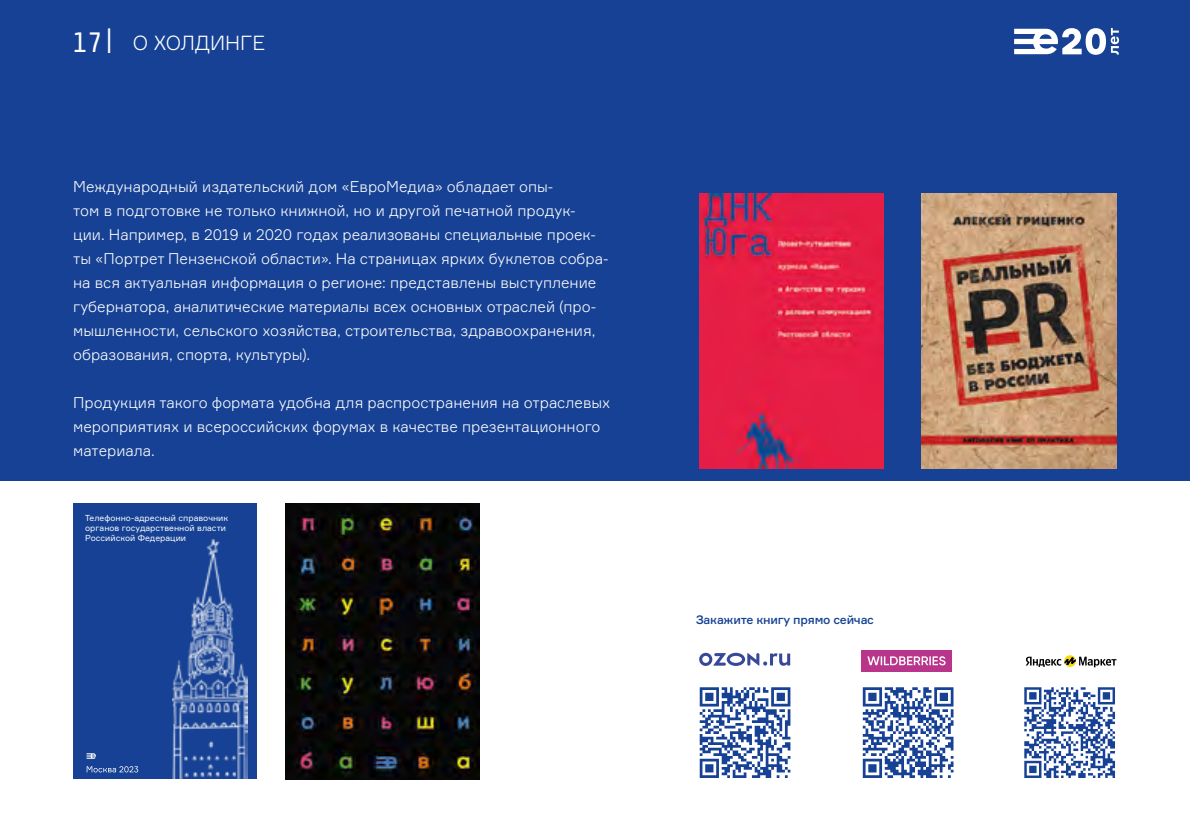
<style>
.page{position:relative;width:1190px;height:840px;background:#fff}
.page>*{position:absolute;margin:0;border:0;box-sizing:border-box;transform-origin:0 0}
.t1{font:28px "Decima Mono X";color:#fff}
.t2{font:300 20px "Formular";letter-spacing:-.005em;color:#fff}
.t3{font:300 15.2px/24px "Formular";color:#fff}
.t4{font:500 12px "Formular";letter-spacing:-.02em;color:#164194}
.t5{font:8.6px/10.2px "Formular";color:#fff}
</style>
<div class="page">
<div style="left:0;top:0;width:1189px;height:480px;background:#164194"></div>
<svg style="left:1014px;top:28px;width:105px;height:27px"></svg>
<img style="left:922px;top:193px;width:194px;height:276px">
<img style="left:285px;top:504px;width:195px;height:275px">
<img style="left:700px;top:193px;width:183px;height:275px">
<svg style="left:700px;top:687px;width:90px;height:91px"></svg>
<svg style="left:699px;top:652px;width:91px;height:14px"></svg>
<svg style="left:1024px;top:687px;width:91px;height:91px"></svg>
<svg style="left:1026px;top:655px;width:90px;height:12px"></svg>
<div style="left:861px;top:650px;width:91px;height:21px;background:#b9358b"></div>
<svg style="left:867px;top:656px;width:79px;height:9px"></svg>
<svg style="left:863px;top:687px;width:91px;height:91px"></svg>
<div style="left:73px;top:504px;width:184px;height:275px;background:#164194"></div>
<svg style="left:87px;top:766px;width:51px;height:6px"></svg>
<svg style="left:87px;top:753px;width:9px;height:6px"></svg>
<img style="left:172px;top:539px;width:75px;height:240px">
<h1 class="t1" style="left:72px;top:27px;width:47px">17|</h1>
<h2 class="t2" style="left:133px;top:31px;width:134px">О ХОЛДИНГЕ</h2>
<p class="t3" style="left:73px;top:174px;width:537px">Международный издательский дом «ЕвроМедиа» обладает опы-<br>том в подготовке не только книжной, но и другой печатной продук&shy;ции. Например, в 2019 и 2020 годах реализованы специальные проек&shy;ты «Портрет Пензенской области». На страницах ярких буклетов собра&shy;на вся актуальная информация о регионе: представлены выступление губернатора, аналитические материалы всех основных отраслей (про&shy;мышленности, сельского хозяйства, строительства, здравоохранения, образования, спорта, культуры).</p>
<p class="t3" style="left:73px;top:390px;width:539px">Продукция такого формата удобна для распространения на отраслевых мероприятиях и всероссийских форумах в качестве презентационного материала.</p>
<p class="t5" style="left:85px;top:513px;width:145px">Телефонно-адресный справочник органов государственной власти<br>Российской Федерации</p>
<p class="t4" style="left:696px;top:612px;width:180px">Закажите книгу прямо сейчас</p>
</div>
